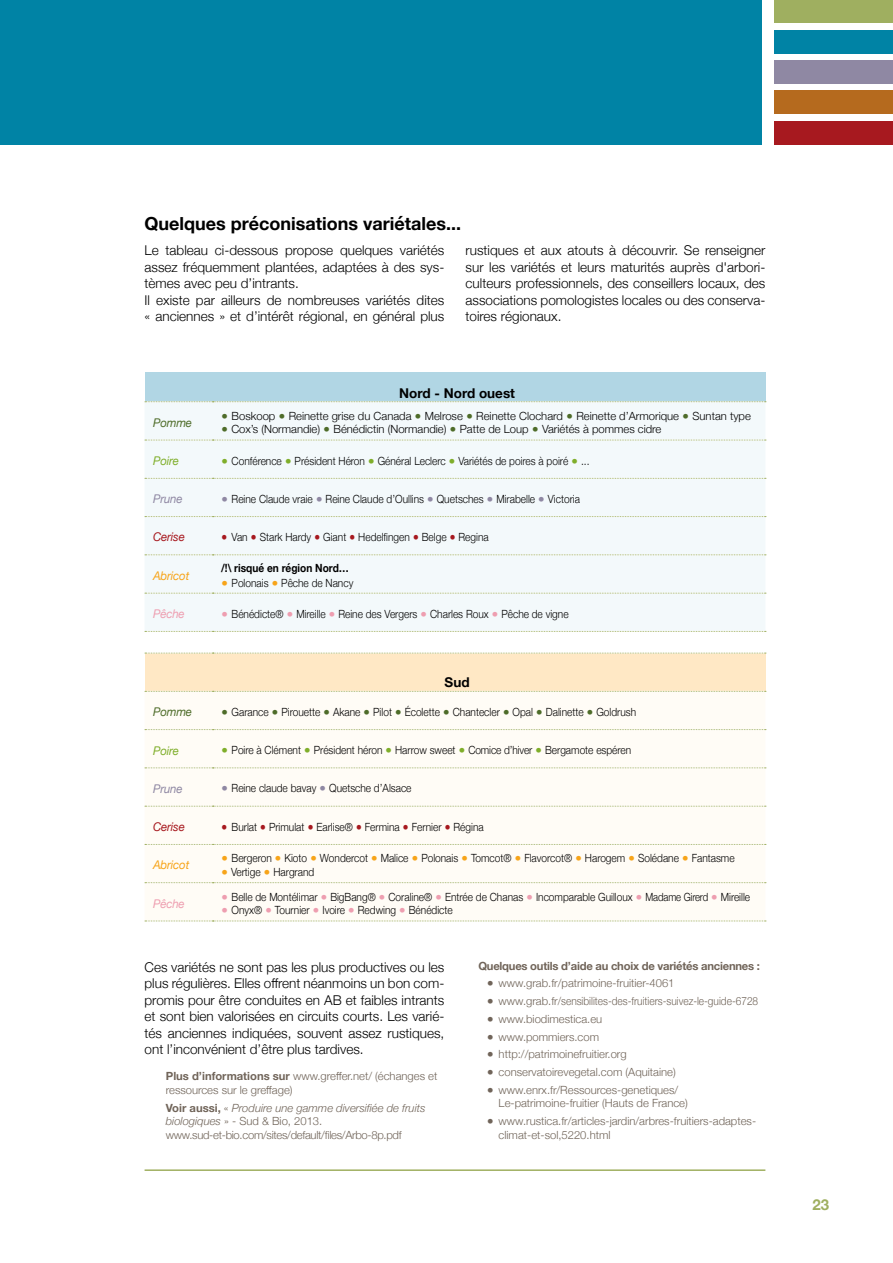
<style>
.page{position:relative;width:893px;height:1263px;background:#fff}
.page>*{position:absolute;margin:0;border:0;box-sizing:border-box;transform-origin:0 0}
.t1{font:700 18px "Helvetica Neue";color:#000}
.t2{font:700 15px "Helvetica Neue";color:#9faf60}
.t3{font:300 13.5px/16.5px "Helvetica Neue";color:#000;text-align:justify}
.t4{font:700 13.5px "Helvetica Neue";color:#000}
.t5{font:italic 12px "Helvetica Neue";letter-spacing:-.01em;color:#f7a419;scale:.95 1}
.t6{font:italic 12px "Helvetica Neue";letter-spacing:-.01em;color:#a7191f;scale:.95 1}
.t7{font:italic 12px "Helvetica Neue";letter-spacing:-.01em;color:#4e6c29;scale:.95 1}
.t8{font:italic 12px "Helvetica Neue";letter-spacing:-.01em;color:#7fae2a;scale:.95 1}
.t9{font:italic 12px "Helvetica Neue";letter-spacing:-.01em;color:#8f88a3;scale:.95 1}
.t10{font:italic 12px "Helvetica Neue";letter-spacing:-.01em;color:#ee9eb0;scale:.95 1}
.t11{font:300 11.25px "Helvetica Neue";color:#000;scale:.9 1}
.t12{font:300 11.25px/13.5px "Helvetica Neue";color:#706459}
.t13{font:300 11.25px "Helvetica Neue";color:#000}
.t14{font:300 11.25px/13.5px "Helvetica Neue";letter-spacing:-.025em;color:#706459}
.t15{font:700 11.25px "Helvetica Neue";letter-spacing:-.02em;color:#706459}
.t16{font:700 11.25px "Helvetica Neue";color:#000;scale:.9 1}
.s1{color:#4e6c29}
.s2{color:#7fae2a}
.s3{color:#8f88a3}
.s4{font-weight:400;color:#a7191f}
.s5{color:#f7a419}
.s6{color:#ee9eb0}
.s7{font-weight:400}
.s8{font-weight:700}
.s9{font-style:italic}
</style>
<div class="page">
<div style="left:775px;top:0;width:118px;height:23px;background:#9faf60"></div>
<div style="left:775px;top:30px;width:118px;height:24px;background:#0083a5"></div>
<div style="left:775px;top:60px;width:118px;height:24px;background:#8f88a3"></div>
<div style="left:775px;top:91px;width:118px;height:23px;background:#b56a1e"></div>
<div style="left:775px;top:121px;width:118px;height:24px;background:#a7191f"></div>
<div style="left:0;top:0;width:761px;height:145px;background:#0083a5"></div>
<hr style="left:145px;top:1169px;width:620px;height:2px;background:#9faf60">
<div style="left:145px;top:372px;width:620px;height:30px;background:#b1d6e4"></div>
<div style="left:145px;top:402px;width:620px;height:229px;background:#f3f9fb"></div>
<div style="left:145px;top:653px;width:620px;height:38px;background:#ffe8c5"></div>
<div style="left:145px;top:730px;width:620px;height:154px;background:#fffcf6"></div>
<svg style="left:145px;top:401px;width:621px;height:1px"></svg>
<svg style="left:145px;top:440px;width:621px;height:1px"></svg>
<svg style="left:145px;top:478px;width:621px;height:1px"></svg>
<svg style="left:145px;top:516px;width:621px;height:1px"></svg>
<svg style="left:145px;top:554px;width:621px;height:1px"></svg>
<svg style="left:145px;top:593px;width:621px;height:1px"></svg>
<svg style="left:145px;top:631px;width:621px;height:1px"></svg>
<svg style="left:145px;top:653px;width:621px;height:1px"></svg>
<svg style="left:145px;top:691px;width:621px;height:1px"></svg>
<svg style="left:145px;top:729px;width:621px;height:1px"></svg>
<svg style="left:145px;top:767px;width:621px;height:1px"></svg>
<svg style="left:145px;top:806px;width:621px;height:1px"></svg>
<svg style="left:145px;top:844px;width:621px;height:1px"></svg>
<svg style="left:145px;top:882px;width:621px;height:1px"></svg>
<svg style="left:145px;top:920px;width:621px;height:1px"></svg>
<h1 class="t1" style="left:145px;top:210px;width:318px">Quelques préconisations variétales...</h1>
<p class="t3" style="left:145px;top:241px;width:301px;text-align:left">Le tableau ci-dessous propose quelques variétés assez fréquemment plantées, adaptées à des sys&shy;tèmes avec peu d’intrants.<br>Il existe par ailleurs de nombreuses variétés dites « anciennes » et d’intérêt régional, en général plus</p>
<p class="t3" style="left:466px;top:241px;width:301px">rustiques et aux atouts à découvrir. Se renseigner sur les variétés et leurs maturités auprès d'arbori&shy;culteurs professionnels, des conseillers locaux, des associations pomologistes locales ou des conserva&shy;toires régionaux.</p>
<p class="t7" style="left:153px;top:414px;width:43px">Pomme</p>
<p class="t4" style="left:399px;top:382px;width:117px">Nord - Nord ouest</p>
<p class="t13" style="left:221px;top:407px;width:531px"><span class="s1">●</span> Boskoop <span class="s1">●</span> Reinette grise du Canada <span class="s1">●</span> Melrose <span class="s1">●</span> Reinette Clochard <span class="s1">●</span> Reinette d’Armorique <span class="s1">●</span> Suntan type</p>
<p class="t13" style="left:221px;top:420px;width:442px"><span class="s1">●</span> Cox’s (Normandie) <span class="s1">●</span> Bénédictin (Normandie) <span class="s1">●</span> Patte de Loup <span class="s1">●</span> Variétés à pommes cidre</p>
<p class="t8" style="left:153px;top:452px;width:29px">Poire</p>
<p class="t11" style="left:221px;top:451px;width:411px"><span class="s2">●</span> Conférence <span class="s2">●</span> Président Héron <span class="s2">●</span> Général Leclerc <span class="s2">●</span> Variétés de poires à poiré <span class="s2">●</span> ...</p>
<p class="t9" style="left:153px;top:490px;width:33px">Prune</p>
<p class="t11" style="left:221px;top:490px;width:400px"><span class="s3">●</span> Reine Claude vraie <span class="s3">●</span> Reine Claude d’Oullins <span class="s3">●</span> Quetsches <span class="s3">●</span> Mirabelle <span class="s3">●</span> Victoria</p>
<p class="t6" style="left:153px;top:528px;width:35px">Cerise</p>
<p class="t11" style="left:221px;top:528px;width:299px"><span class="s4">●</span> Van <span class="s4">●</span> Stark Hardy <span class="s4">●</span> Giant <span class="s4">●</span> Hedelfingen <span class="s4">●</span> Belge <span class="s4">●</span> Regina</p>
<p class="t5" style="left:153px;top:567px;width:40px">Abricot</p>
<p class="t16" style="left:221px;top:559px;width:144px">/!\ risqué en région Nord…</p>
<p class="t11" style="left:221px;top:574px;width:148px"><span class="s5">●</span> Polonais <span class="s5">●</span> Pêche de Nancy</p>
<p class="t10" style="left:153px;top:605px;width:35px">Pêche</p>
<p class="t11" style="left:221px;top:605px;width:388px"><span class="s6">●</span> Bénédicte® <span class="s6">●</span> Mireille <span class="s6">●</span> Reine des Vergers <span class="s6">●</span> Charles Roux <span class="s6">●</span> Pêche de vigne</p>
<p class="t4" style="left:445px;top:672px;width:27px">Sud</p>
<p class="t7" style="left:153px;top:703px;width:43px">Pomme</p>
<p class="t11" style="left:221px;top:703px;width:463px"><span class="s1">●</span> Garance <span class="s1">●</span> Pirouette <span class="s1">●</span> Akane <span class="s1">●</span> Pilot <span class="s1">●</span> Écolette <span class="s1">●</span> Chantecler <span class="s1">●</span> Opal <span class="s1">●</span> Dalinette <span class="s1">●</span> Goldrush</p>
<p class="t8" style="left:153px;top:741px;width:29px">Poire</p>
<p class="t11" style="left:221px;top:741px;width:457px"><span class="s2">●</span> Poire à Clément <span class="s2">●</span> Président héron <span class="s2">●</span> Harrow sweet <span class="s2">●</span> Comice d’hiver <span class="s2">●</span> Bergamote espéren</p>
<p class="t9" style="left:153px;top:780px;width:33px">Prune</p>
<p class="t11" style="left:221px;top:779px;width:213px"><span class="s3">●</span> Reine claude bavay <span class="s3">●</span> Quetsche d’Alsace</p>
<p class="t6" style="left:153px;top:818px;width:35px">Cerise</p>
<p class="t11" style="left:221px;top:818px;width:293px"><span class="s4">●</span> Burlat <span class="s4">●</span> Primulat <span class="s4">●</span> Earlise® <span class="s4">●</span> Fermina <span class="s4">●</span> Fernier <span class="s4">●</span> Régina</p>
<p class="t5" style="left:153px;top:856px;width:40px">Abricot</p>
<p class="t11" style="left:221px;top:849px;width:572px"><span class="s5">●</span> Bergeron <span class="s5">●</span> Kioto <span class="s5">●</span> Wondercot <span class="s5">●</span> Malice <span class="s5">●</span> Polonais <span class="s5">●</span> Tomcot® <span class="s5">●</span> Flavorcot® <span class="s5">●</span> Harogem <span class="s5">●</span> Solédane <span class="s5">●</span> Fantasme</p>
<p class="t11" style="left:221px;top:863px;width:105px"><span class="s5">●</span> Vertige <span class="s5">●</span> Hargrand</p>
<p class="t10" style="left:153px;top:895px;width:35px">Pêche</p>
<p class="t11" style="left:221px;top:887px;width:589px"><span class="s6">●</span> Belle de Montélimar <span class="s6">●</span> BigBang® <span class="s6">●</span> Coraline® <span class="s6">●</span> Entrée de Chanas <span class="s6">●</span> Incomparable Guilloux <span class="s6">●</span> Madame Girerd <span class="s6">●</span> Mireille</p>
<p class="t11" style="left:221px;top:901px;width:259px"><span class="s6">●</span> Onyx® <span class="s6">●</span> Tournier <span class="s6">●</span> Ivoire <span class="s6">●</span> Redwing <span class="s6">●</span> Bénédicte</p>
<p class="t3" style="left:145px;top:958px;width:301px">Ces variétés ne sont pas les plus productives ou les plus régulières. Elles offrent néanmoins un bon com&shy;promis pour être conduites en AB et faibles intrants et sont bien valorisées en circuits courts. Les varié&shy;tés anciennes indiquées, souvent assez rustiques, ont l’inconvénient d’être plus tardives.</p>
<p class="t15" style="left:478px;top:957px;width:283px">Quelques outils d’aide au choix de variétés anciennes :</p>
<p class="t12" style="left:487px;top:976px;width:189px"><span class="s7">●</span> www.grab.fr/patrimoine-fruitier-4061</p>
<p class="t12" style="left:487px;top:994px;width:273px"><span class="s7">●</span> www.grab.fr/sensibilites-des-fruitiers-suivez-le-guide-6728</p>
<p class="t12" style="left:487px;top:1011px;width:117px"><span class="s7">●</span> www.biodimestica.eu</p>
<p class="t12" style="left:487px;top:1029px;width:114px"><span class="s7">●</span> www.pommiers.com</p>
<p class="t12" style="left:487px;top:1047px;width:141px"><span class="s7">●</span> http://patrimoinefruitier.org</p>
<p class="t12" style="left:487px;top:1065px;width:190px"><span class="s7">●</span> conservatoirevegetal.com (Aquitaine)</p>
<p class="t12" style="left:499px;top:1082px;width:191px;text-indent:-12px"><span class="s7">●</span> www.enrx.fr/Ressources-genetiques/<br>Le-patrimoine-fruitier (Hauts de France)</p>
<p class="t12" style="left:499px;top:1114px;width:259px;text-indent:-12px"><span class="s7">●</span> www.rustica.fr/articles-jardin/arbres-fruitiers-adaptes&shy;climat-et-sol,5220.html</p>
<p class="t12" style="left:166px;top:1069px;width:273px"><span class="s8">Plus d’informations sur</span> www.greffer.net/ (échanges et ressources sur le greffage)</p>
<p class="t14" style="left:166px;top:1100px;width:261px"><span class="s8">Voir aussi,</span> « <span class="s9">Produire une gamme diversifiée de fruits biologiques</span> » - Sud &amp; Bio, 2013. www.sud-et-bio.com/sites/default/files/Arbo-8p.pdf</p>
<h2 class="t2" style="left:812px;top:1193px;width:18px">23</h2>
</div>
